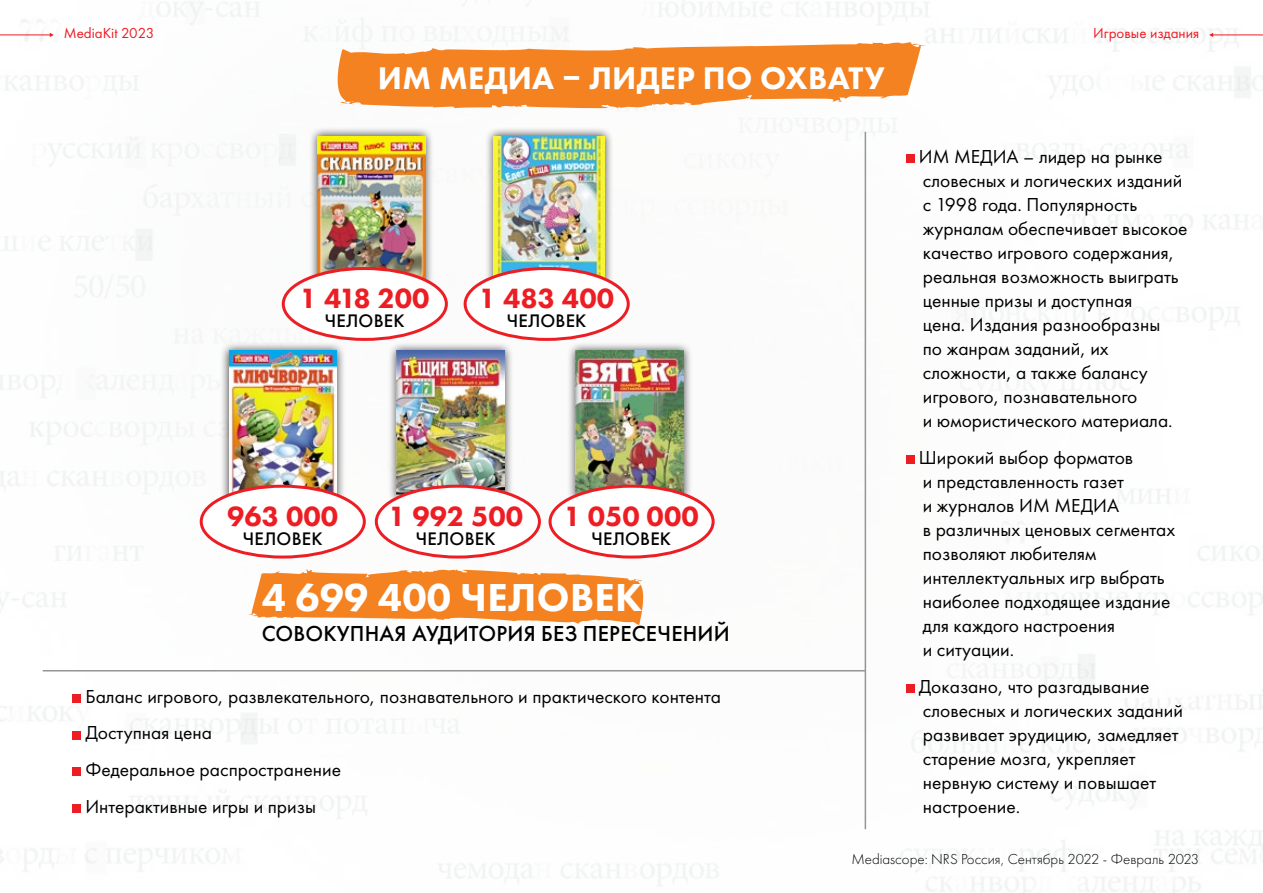
<style>
.page{position:relative;width:1263px;height:893px;background:#fff}
.page>*{position:absolute;margin:0;border:0;box-sizing:border-box;transform-origin:0 0}
.t1{font:800 40.5px "Futura PT";letter-spacing:.01em;color:#fff}
.t2{font:800 32.4px "Futura PT";letter-spacing:.01em;color:#fff}
.t3{font:800 28.95px "Futura PT";color:#ed1d24}
.t4{font:500 22.5px "Futura PT";letter-spacing:.01em;color:#000}
.t5{font:19.5px/24px "Futura PT";color:#000}
.t6{font:500 18.9px "Futura PT";letter-spacing:.01em;color:#000}
.t7{font:300 15px "Futura PT";color:#000}
.t8{font:15px "Futura PT";color:#ed1d24}
</style>
<div class="page">
<img style="left:0;top:0;width:1263px;height:893px">
<hr style="left:0;top:35px;width:51px;height:1px;background:#ed1d24">
<hr style="left:1211px;top:35px;width:52px;height:1px;background:#ed1d24">
<svg style="left:50px;top:33px;width:4px;height:4px"></svg>
<svg style="left:1209px;top:33px;width:4px;height:4px"></svg>
<div style="left:220px;top:342px;width:126px;height:167px;background:#000;opacity:.75"></div>
<img style="left:229px;top:351px;width:107px;height:144px">
<div style="left:309px;top:127px;width:126px;height:167px;background:#000;opacity:.75"></div>
<img style="left:318px;top:136px;width:107px;height:144px">
<div style="left:388px;top:342px;width:126px;height:165px;background:#000;opacity:.75"></div>
<img style="left:397px;top:351px;width:107px;height:146px">
<div style="left:484px;top:127px;width:129px;height:165px;background:#000;opacity:.75"></div>
<img style="left:493px;top:136px;width:111px;height:143px">
<div style="left:567px;top:342px;width:126px;height:166px;background:#000;opacity:.75"></div>
<img style="left:576px;top:351px;width:108px;height:144px">
<div style="left:201px;top:486px;width:163px;height:71px;background:#fff;border-radius:50%"></div>
<div style="left:200px;top:485px;width:166px;height:74px;border:3px solid #ed1d24;border-radius:50%"></div>
<div style="left:283px;top:269px;width:163px;height:70px;background:#fff;border-radius:50%"></div>
<div style="left:282px;top:267px;width:166px;height:74px;border:3px solid #ed1d24;border-radius:50%"></div>
<div style="left:465px;top:269px;width:163px;height:70px;background:#fff;border-radius:50%"></div>
<div style="left:464px;top:267px;width:166px;height:74px;border:3px solid #ed1d24;border-radius:50%"></div>
<div style="left:376px;top:486px;width:163px;height:71px;background:#fff;border-radius:50%"></div>
<div style="left:375px;top:485px;width:166px;height:74px;border:3px solid #ed1d24;border-radius:50%"></div>
<div style="left:550px;top:486px;width:163px;height:71px;background:#fff;border-radius:50%"></div>
<div style="left:548px;top:485px;width:167px;height:74px;border:3px solid #ed1d24;border-radius:50%"></div>
<svg style="left:330px;top:41px;width:595px;height:68px"></svg>
<div style="left:72px;top:694px;width:9px;height:9px;background:#ed1d24"></div>
<div style="left:72px;top:731px;width:9px;height:8px;background:#ed1d24"></div>
<div style="left:72px;top:768px;width:9px;height:8px;background:#ed1d24"></div>
<div style="left:72px;top:804px;width:9px;height:9px;background:#ed1d24"></div>
<svg style="left:248px;top:569px;width:401px;height:56px"></svg>
<div style="left:906px;top:155px;width:8px;height:8px;background:#ed1d24"></div>
<div style="left:906px;top:455px;width:8px;height:9px;background:#ed1d24"></div>
<div style="left:906px;top:684px;width:8px;height:9px;background:#ed1d24"></div>
<hr style="left:865px;top:132px;width:1px;height:697px;background:#939598">
<hr style="left:43px;top:670px;width:822px;height:1px;background:#939598">
<p class="t8" style="left:64px;top:24px;width:92px">MediaKit 2023</p>
<p class="t8" style="left:1093px;top:24px;width:107px">Игровые издания</p>
<h2 class="t2" style="left:378px;top:57px;width:509px">ИМ МЕДИА – ЛИДЕР ПО ОХВАТУ</h2>
<h3 class="t3" style="left:300px;top:281px;width:131px">1 418 200</h3>
<p class="t6" style="left:325px;top:310px;width:81px">ЧЕЛОВЕК</p>
<h3 class="t3" style="left:479px;top:281px;width:137px">1 483 400</h3>
<p class="t6" style="left:507px;top:310px;width:81px">ЧЕЛОВЕК</p>
<h3 class="t3" style="left:227px;top:498px;width:112px">963 000</h3>
<p class="t6" style="left:243px;top:527px;width:81px">ЧЕЛОВЕК</p>
<h3 class="t3" style="left:388px;top:498px;width:136px">1 992 500</h3>
<p class="t6" style="left:416px;top:527px;width:81px">ЧЕЛОВЕК</p>
<h3 class="t3" style="left:564px;top:498px;width:136px">1 050 000</h3>
<p class="t6" style="left:591px;top:527px;width:81px">ЧЕЛОВЕК</p>
<h1 class="t1" style="left:262px;top:572px;width:382px">4 699 400 ЧЕЛОВЕК</h1>
<p class="t4" style="left:262px;top:620px;width:469px">СОВОКУПНАЯ АУДИТОРИЯ БЕЗ ПЕРЕСЕЧЕНИЙ</p>
<p class="t5" style="left:85px;top:678px;width:637px;line-height:36.8px">Баланс игрового, развлекательного, познавательного и практического контента Доступная цена<br>Федеральное распространение<br>Интерактивные игры и призы</p>
<p class="t5" style="left:919px;top:145px;width:270px">ИМ МЕДИА – лидер на рынке словесных и логических изданий с 1998 года. Популярность журналам обеспечивает высокое качество игрового содержания, реальная возможность выиграть ценные призы и доступная<br>цена. Издания разнообразны<br>по жанрам заданий, их сложности, а также балансу игрового, познавательного<br>и юмористического материала.</p>
<p class="t5" style="left:919px;top:445px;width:258px">Широкий выбор форматов<br>и представленность газет<br>и журналов ИМ МЕДИА<br>в различных ценовых сегментах позволяют любителям интеллектуальных игр выбрать наиболее подходящее издание для каждого настроения<br>и ситуации.</p>
<p class="t5" style="left:919px;top:674px;width:266px">Доказано, что разгадывание словесных и логических заданий развивает эрудицию, замедляет старение мозга, укрепляет нервную систему и повышает настроение.</p>
<p class="t7" style="left:851px;top:851px;width:349px">Mediascope: NRS Россия, Сентябрь 2022 - Февраль 2023</p>
</div>
